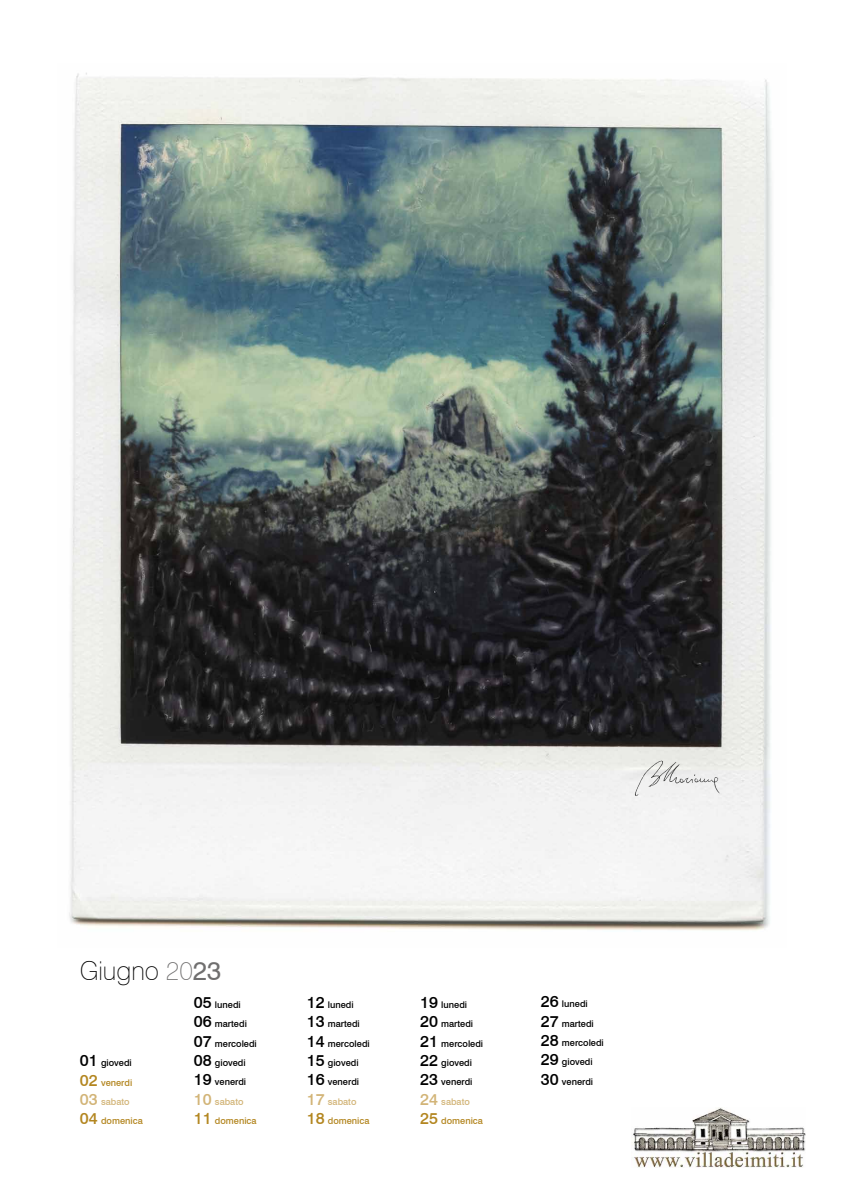
<style>
.page{position:relative;width:842px;height:1191px;background:#fff}
.page>*{position:absolute;margin:0;border:0;box-sizing:border-box;transform-origin:0 0}
.t1{font:100 26px "Swiss 721 BT";color:#000}
.t2{font:500 9.2px/19.3px "Swiss 721 BT";color:#000}
.t3{font:500 9.2px/19.3px "Swiss 721 BT";color:#b38620}
.s1{color:#706f6f}
.s2{font-weight:400;color:#706f6f}
.s3{font-size:16.1px;color:#000}
.s4{color:#000}
.s5{font-size:16.1px}
.s6{font-size:16.1px;color:#d2b477}
.s7{color:#d2b477}
.s8{font-size:16.1px;color:#b38620}
.s9{color:#b38620}
</style>
<div class="page">
<img style="left:632px;top:1107px;width:174px;height:60px">
<img style="left:69px;top:73px;width:703px;height:857px">
<img style="left:633px;top:759px;width:88px;height:38px">
<h1 class="t1" style="left:80px;top:954px;width:143px">Giugno <span class="s1">20</span><span class="s2">23</span></h1>
<p class="t3" style="left:80px;top:1053px;width:64px"><span class="s3">01</span> <span class="s4">giovedi<br></span><span class="s5">02</span> venerdi<br><span class="s6">03</span> <span class="s7">sabato<br></span><span class="s5">04</span> domenica</p>
<p class="t2" style="left:194px;top:995px;width:65px"><span class="s5">05</span> lunedi<br><span class="s5">06</span> martedi<br><span class="s5">07</span> mercoledi<br><span class="s5">08</span> giovedi<br><span class="s5">19</span> venerdi<br><span class="s6">10</span> <span class="s7">sabato<br></span><span class="s8">11</span> <span class="s9">domenica</span></p>
<p class="t2" style="left:307px;top:995px;width:65px"><span class="s5">12</span> lunedi<br><span class="s5">13</span> martedi<br><span class="s5">14</span> mercoledi<br><span class="s5">15</span> giovedi<br><span class="s5">16</span> venerdi<br><span class="s6">17</span> <span class="s7">sabato<br></span><span class="s8">18</span> <span class="s9">domenica</span></p>
<p class="t2" style="left:420px;top:995px;width:65px"><span class="s5">19</span> lunedi<br><span class="s5">20</span> martedi<br><span class="s5">21</span> mercoledi<br><span class="s5">22</span> giovedi<br><span class="s5">23</span> venerdi<br><span class="s6">24</span> <span class="s7">sabato<br></span><span class="s8">25</span> <span class="s9">domenica</span></p>
<p class="t2" style="left:541px;top:994px;width:65px"><span class="s5">26</span> lunedi<br><span class="s5">27</span> martedi<br><span class="s5">28</span> mercoledi<br><span class="s5">29</span> giovedi<br><span class="s5">30</span> venerdi</p>
</div>
